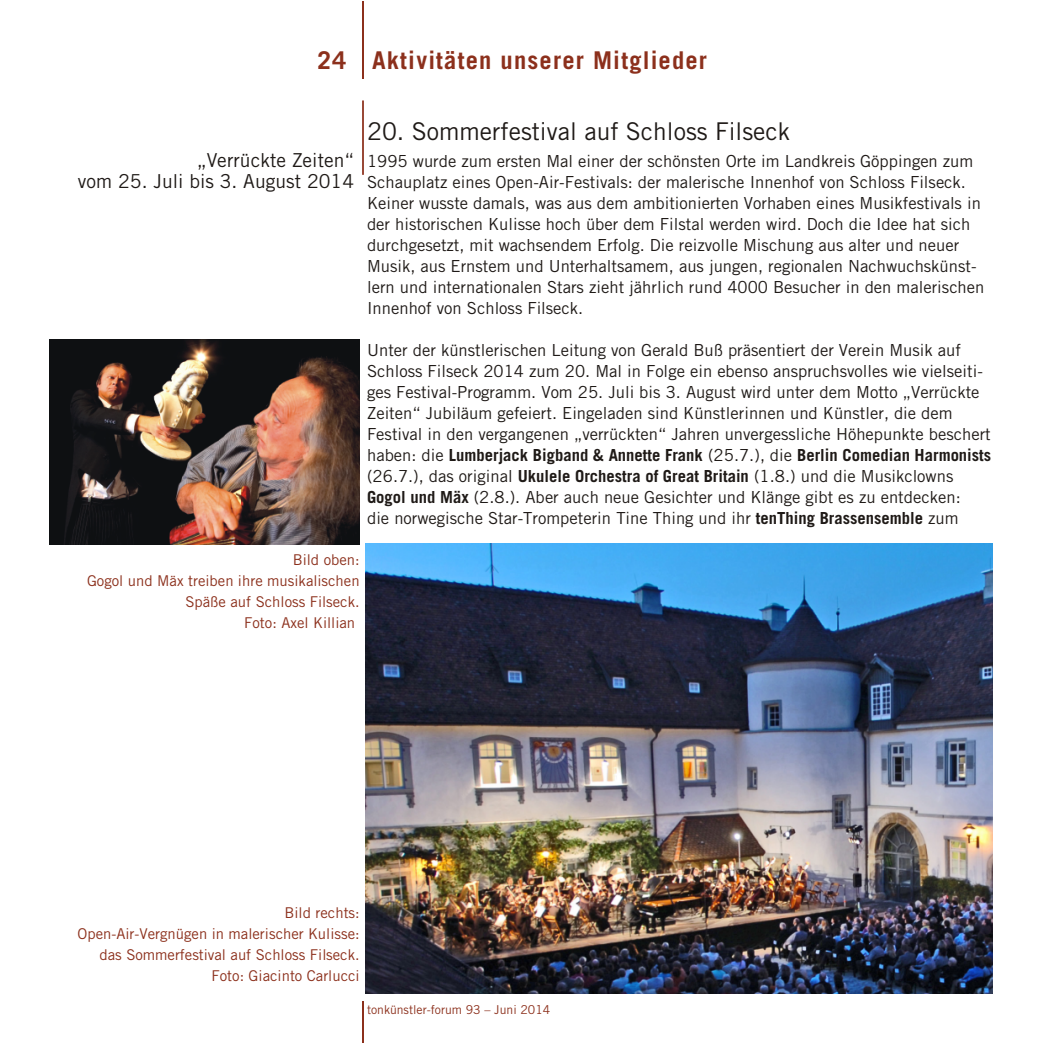
<style>
.page{position:relative;width:1043px;height:1043px;background:#fff}
.page>*{position:absolute;margin:0;border:0;box-sizing:border-box;transform-origin:0 0}
.t1{font:24.5px "Trade Gothic";color:#1f1a17}
.t2{font:700 24.5px "Trade Gothic";letter-spacing:.05em;color:#8c301c}
.t3{font:19.25px/21px "Trade Gothic";color:#1f1a17;text-align:right}
.t4{font:16.62px/21px "Trade Gothic";color:#1f1a17}
.t5{font:14.88px/21px "Trade Gothic";color:#8c301c;text-align:right}
.t6{font:12.25px "Trade Gothic";letter-spacing:-.005em;color:#8c301c}
.s1{font-weight:700}
</style>
<div class="page">
<hr style="left:362px;top:100px;width:2px;height:75px;background:#8c301c">
<hr style="left:362px;top:1001px;width:2px;height:42px;background:#8c301c">
<hr style="left:362px;top:1px;width:2px;height:77px;background:#8c301c">
<img style="left:366px;top:544px;width:626px;height:449px">
<img style="left:50px;top:339px;width:310px;height:205px">
<h1 class="t2" style="left:318px;top:50px;width:391px">24 Aktivitäten unserer Mitglieder</h1>
<h1 class="t1" style="left:367px;top:121px;width:424px">20. Sommerfestival auf Schloss Filseck</h1>
<p class="t3" style="left:78px;top:151px;width:278px">„Verrückte Zeiten“<br>vom 25. Juli bis 3. August 2014</p>
<p class="t4" style="left:367px;top:152px;width:619px">1995 wur de zum ers ten Mal ei ner der schöns ten Orte im Landkreis Göp pin gen zum Schau platz ei nes Open-Air-Fes ti vals: der ma le ri sche In nen hof von Schloss Fil seck.<br>Kei ner wuss te da mals, was aus dem am bi tio nier ten Vor ha ben ei nes Mu sik fes ti vals in der his to ri schen Ku lis se hoch über dem Fils tal wer den wird. Doch die Idee hat sich durch ge setzt, mit wach sen dem Er folg. Die reiz vol le Mi schung aus al ter und neu er Mu sik, aus Erns tem und Un ter halt sa mem, aus jun gen, re gio na len Nach wuchs künst - lern und in ter na tio na len Stars zieht jähr lich rund 4000 Besucher in den malerischen Innenhof von Schloss Filseck.</p>
<p class="t4" style="left:367px;top:341px;width:626px">Un ter der künst le ri schen Lei tung von Ge rald Buß prä sen tiert der Ver ein Mu sik auf Schloss Fil seck 2014 zum 20. Mal in Fol ge ein eben so an spruchs vol les wie viel sei ti - ges Fes ti val-Pro gramm. Vom 25. Juli bis 3. August wird un ter dem Mot to „Ver rüc kte Zei ten“ Ju bi läum ge fei ert. Ein ge la den sind Künst le rin nen und Künst ler, die dem<br>Fes ti val in den ver gan ge nen „ver rüc kten“ Jah ren un ver gess li che Hö he punk te be schert ha ben: die <span class="s1">Lum ber jack Big band &amp; An net te Frank</span> (25.7.), die <span class="s1">Ber lin Co me di an Har mo nists </span>(26.7.), das ori gi nal <span class="s1">Uku le le Or che stra of Great Bri tain</span> (1.8.) und die Mu sik clowns<br><span class="s1">Go gol und Mäx</span> (2.8.). Aber auch neue Ge sich ter und Klän ge gibt es zu ent de cken:<br>die nor we gi sche Star-Trom pe te rin Tine Thing und ihr <span class="s1">tenT hing Brass en sem ble</span> zum</p>
<p class="t5" style="left:293px;top:551px;width:68px">Bild oben:</p>
<p class="t5" style="left:87px;top:572px;width:274px">Go gol und Mäx trei ben ihre mu si ka li schen</p>
<p class="t5" style="left:186px;top:593px;width:176px">Spä ße auf Schloss Fil seck.</p>
<p class="t5" style="left:244px;top:614px;width:112px">Foto: Axel Killi an</p>
<p class="t5" style="left:77px;top:903px;width:284px">Bild rechts:<br>Open-Air-Ver gnü gen in ma le ri scher Ku lis se: das Som mer fes ti val auf Schloss Filseck.<br>Foto: Gia cin to Car luc ci</p>
<p class="t6" style="left:367px;top:1004px;width:185px">ton künstler-fo rum 93 – Juni 2014</p>
</div>
